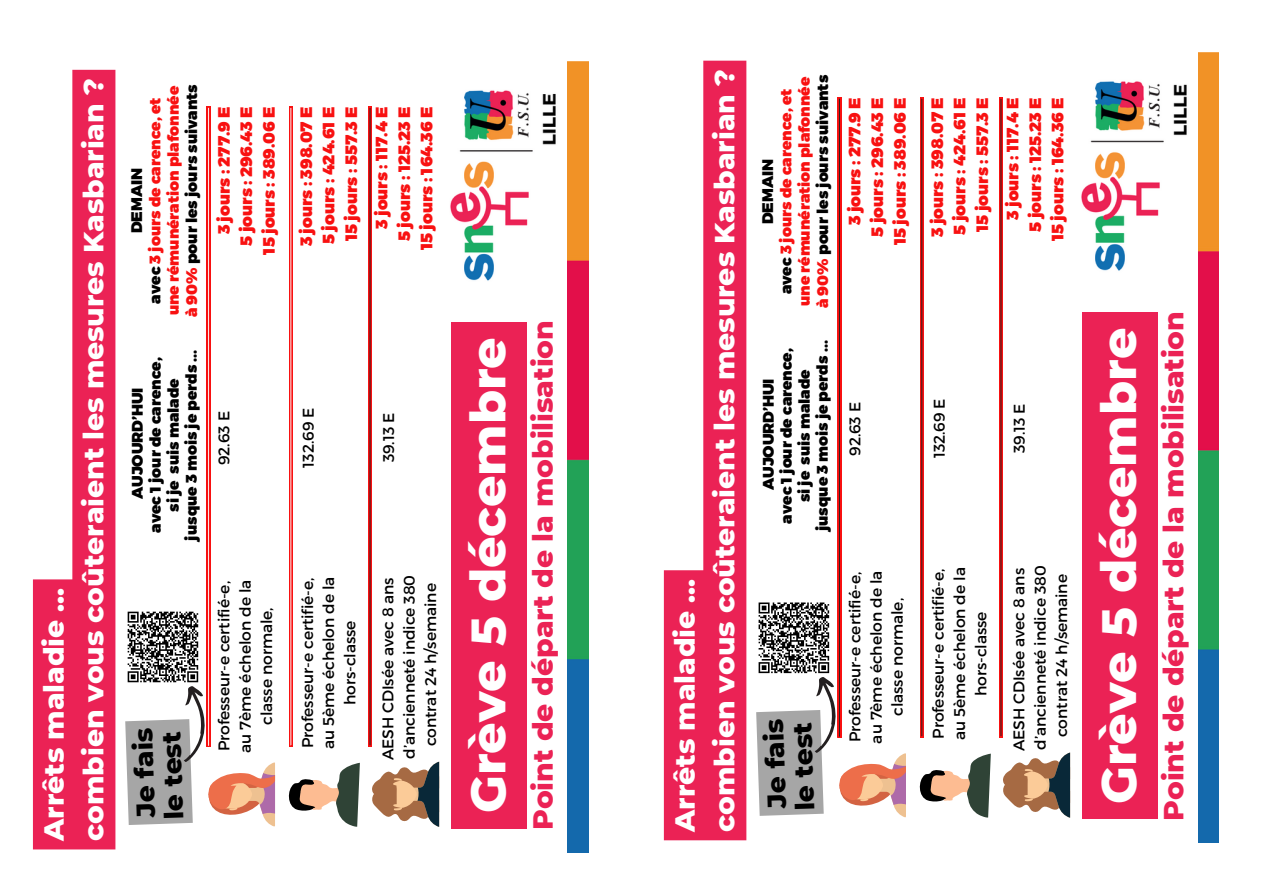
<style>
.page{position:relative;width:1263px;height:894px;background:#fff}
.page>*{position:absolute;margin:0;border:0;box-sizing:border-box;transform-origin:0 0}
.t1{font:800 49.2px "Montserrat";letter-spacing:-.005em;color:#fff}
.t2{font:800 28.2px/39.5px "Montserrat";letter-spacing:-.005em;color:#fff}
.t3{font:800 28.2px "Montserrat";letter-spacing:-.005em;color:#eb2255}
.t4{font:800 26.55px/28.2px "Montserrat";color:#000}
.t5{font:900 16.5px/22.5px "Montserrat";letter-spacing:-.005em;color:#f81111;text-align:right}
.t6{font:15.45px/21.3px "Montserrat";letter-spacing:-.005em;color:#000;text-align:center}
.t7{font:900 15.45px/18.3px "Montserrat";letter-spacing:-.005em;color:#f81111;text-align:center}
.t8{font:900 15.3px/18px "Montserrat";letter-spacing:-.005em;color:#000;text-align:center}
.s1{color:#000}
</style>
<div class="page">
<img style="left:568px;top:62px;width:20px;height:789px">
<svg style="left:372px;top:761px;width:67px;height:65px"></svg>
<svg style="left:288px;top:762px;width:72px;height:64px"></svg>
<svg style="left:289px;top:106px;width:3px;height:640px;background:#f95a5a"></svg>
<svg style="left:368px;top:106px;width:4px;height:640px;background:#c61314"></svg>
<img style="left:450px;top:90px;width:106px;height:191px">
<svg style="left:33px;top:70px;width:82px;height:779px;fill:#eb2255"></svg>
<div style="left:451px;top:322px;width:75px;height:505px;background:#eb2255"></div>
<svg style="left:125px;top:107px;width:150px;height:719px"></svg>
<img style="left:1199px;top:52px;width:20px;height:790px">
<svg style="left:1003px;top:752px;width:67px;height:65px"></svg>
<svg style="left:919px;top:753px;width:72px;height:64px"></svg>
<svg style="left:920px;top:97px;width:3px;height:640px;background:#b51415"></svg>
<svg style="left:999px;top:97px;width:3px;height:640px;background:#b51415"></svg>
<img style="left:1081px;top:81px;width:106px;height:190px">
<svg style="left:664px;top:61px;width:82px;height:779px;fill:#eb2255"></svg>
<div style="left:1082px;top:313px;width:75px;height:505px;background:#eb2255"></div>
<svg style="left:756px;top:97px;width:150px;height:720px"></svg>
<h4 class="t2" style="left:34px;top:840px;width:764px;rotate:-90deg">Arrêts maladie ...<br>combien vous coûteraient les mesures Kasbarian ?</h4>
<h3 class="t7" style="left:127px;top:317px;width:234px;rotate:-90deg"><span class="s1">DEMAIN<br>avec</span> 3 jours de carence, et une rémunération plafonnée à 90% <span class="s1">pour les jours suivants</span></h3>
<h3 class="t8" style="left:128px;top:540px;width:192px;rotate:-90deg">AUJOURD’HUI<br>avec 1 jour de carence, si je suis malade jusque 3 mois je perds ...</h3>
<h2 class="t4" style="left:132px;top:820px;width:94px;rotate:-92deg">Je fais el test</h2>
<p class="t5" style="left:212px;top:254px;width:149px;rotate:-90deg">3 jours : 277.9 E<br>5 jours : 296.43 E<br>15 jours : 389.06 E</p>
<p class="t5" style="left:294px;top:246px;width:141px;text-align:justify;rotate:-90deg">3 jours : 398.07 E 5 jours : 424.61 E 15 jours : 557.3 E</p>
<p class="t5" style="left:370px;top:250px;width:145px;rotate:-90deg">3 jours : 117.4 E<br>5 jours : 125.23 E<br>15 jours : 164.36 E</p>
<p class="t6" style="left:213px;top:465px;width:55px;rotate:-90deg">92.63 E</p>
<p class="t6" style="left:297px;top:467px;width:61px;rotate:-90deg">132.69 E</p>
<h4 class="t6" style="left:377px;top:462px;width:51px;rotate:-90deg">39.13 E</h4>
<p class="t6" style="left:213px;top:752px;width:174px;rotate:-90deg">Professeur-e certifié-e, au 7ème échelon de la classe normale,</p>
<p class="t6" style="left:296px;top:749px;width:174px;rotate:-90deg">Professeur-e certifié-e, au 5ème échelon de la hors-classe</p>
<h2 class="t6" style="left:377px;top:760px;width:185px;rotate:-90deg">AESH CDIsée avec 8 ans</h2>
<p class="t6" style="left:398px;top:758px;width:185px;rotate:-90deg">d’ancienneté indice 380</p>
<h4 class="t6" style="left:419px;top:746px;width:165px;rotate:-90deg">contrat 24 h/semaine</h4>
<p class="t1" style="left:458px;top:813px;width:477px;rotate:-90deg">Grève 5 décembre</p>
<h4 class="t3" style="left:525px;top:829px;width:511px;rotate:-90deg">Point de départ de la mobilisation</h4>
<p class="t2" style="left:665px;top:831px;width:764px;rotate:-90deg">Arrêts maladie ...<br>combien vous coûteraient les mesures Kasbarian ?</p>
<p class="t7" style="left:758px;top:308px;width:234px;rotate:-90deg"><span class="s1">DEMAIN<br>avec</span> 3 jours de carence, et une rémunération plafonnée à 90% <span class="s1">pour les jours suivants</span></p>
<h4 class="t8" style="left:759px;top:531px;width:192px;rotate:-90deg">AUJOURD’HUI<br>avec 1 jour de carence, si je suis malade jusque 3 mois je perds ...</h4>
<h4 class="t4" style="left:763px;top:811px;width:94px;rotate:-92deg">Je fais el test</h4>
<h4 class="t5" style="left:843px;top:245px;width:149px;rotate:-90deg">3 jours : 277.9 E<br>5 jours : 296.43 E<br>15 jours : 389.06 E</h4>
<h3 class="t5" style="left:925px;top:237px;width:141px;text-align:justify;rotate:-90deg">3 jours : 398.07 E 5 jours : 424.61 E 15 jours : 557.3 E</h3>
<p class="t5" style="left:1001px;top:241px;width:145px;rotate:-90deg">3 jours : 117.4 E<br>5 jours : 125.23 E<br>15 jours : 164.36 E</p>
<p class="t6" style="left:843px;top:456px;width:55px;rotate:-90deg">92.63 E</p>
<p class="t6" style="left:928px;top:458px;width:61px;rotate:-90deg">132.69 E</p>
<h2 class="t6" style="left:1008px;top:453px;width:51px;rotate:-90deg">39.13 E</h2>
<p class="t6" style="left:843px;top:743px;width:174px;rotate:-90deg">Professeur-e certifié-e, au 7ème échelon de la classe normale,</p>
<p class="t6" style="left:927px;top:740px;width:174px;rotate:-90deg">Professeur-e certifié-e, au 5ème échelon de la hors-classe</p>
<p class="t6" style="left:1008px;top:751px;width:185px;rotate:-90deg">AESH CDIsée avec 8 ans</p>
<p class="t6" style="left:1029px;top:749px;width:185px;rotate:-90deg">d’ancienneté indice 380</p>
<h2 class="t6" style="left:1050px;top:737px;width:165px;rotate:-90deg">contrat 24 h/semaine</h2>
<p class="t1" style="left:1089px;top:803px;width:477px;rotate:-90deg">Grève 5 décembre</p>
<p class="t3" style="left:1156px;top:820px;width:511px;rotate:-90deg">Point de départ de la mobilisation</p>
</div>
